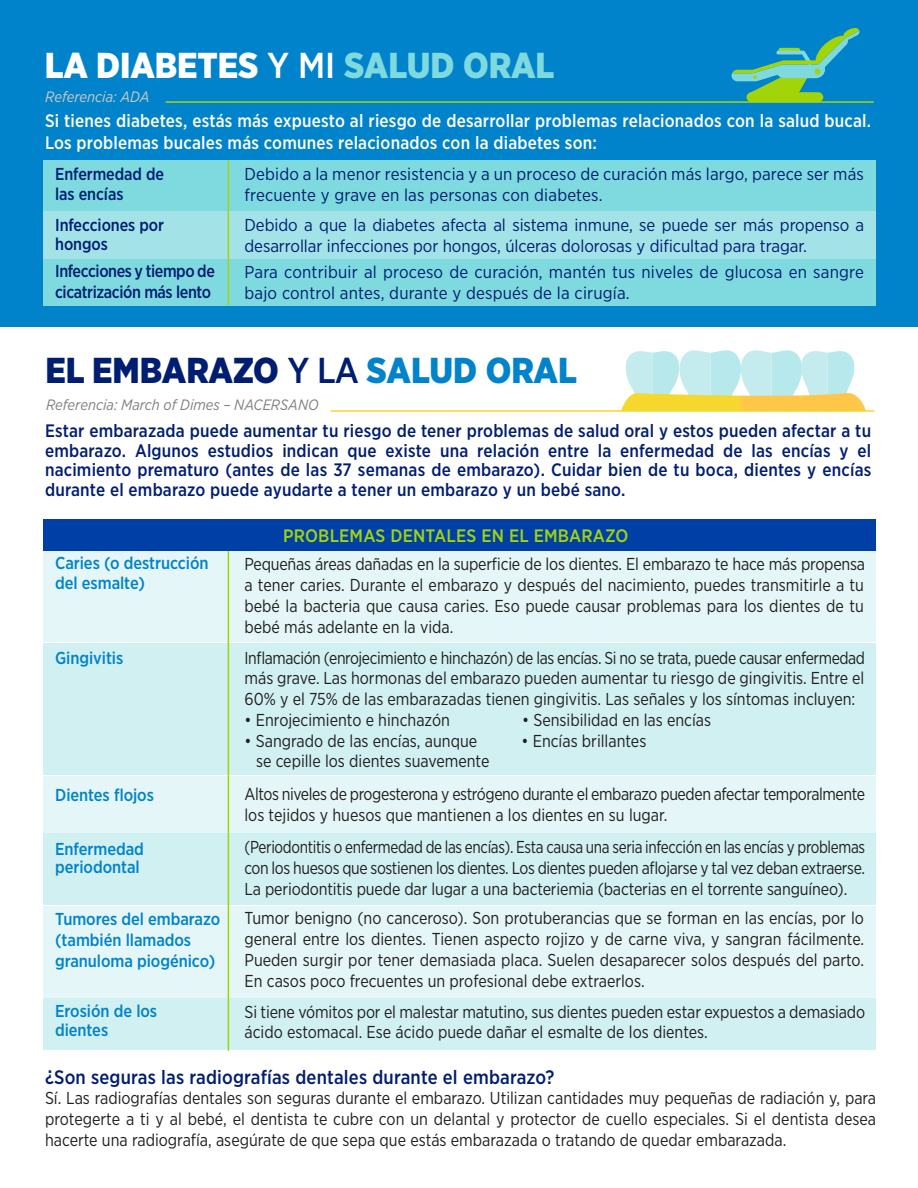
<style>
.page{position:relative;width:918px;height:1188px;background:#fff}
.page>*{position:absolute;margin:0;border:0;box-sizing:border-box;transform-origin:0 0}
.t1{font:900 36px "Gotham Narrow";letter-spacing:-.005em;color:#fff}
.t2{font:900 36px "Gotham Narrow";letter-spacing:-.005em;color:#001e71}
.t3{font:500 19.5px "Gotham Narrow";letter-spacing:.01em;color:#001e71}
.t4{font:500 18px/19.5px "Gotham Narrow";letter-spacing:.01em;color:#001e71;text-align:justify}
.t5{font:500 18px/21.6px "Gotham Narrow";letter-spacing:.01em;color:#fff}
.t6{font:500 18px "Gotham Narrow";letter-spacing:.01em;color:#a2d40a}
.t7{font:17.25px/20.7px "Gotham Narrow";letter-spacing:-.01em;color:#211e1e;text-align:justify;scale:.95 1}
.t8{font:17.25px/20.7px "Gotham Narrow";letter-spacing:-.01em;color:#211e1e;text-align:justify;scale:.93 1}
.t9{font:17.25px/20.7px "Gotham Narrow";letter-spacing:.005em;color:#001e71}
.t10{font:500 17.25px/20.7px "Gotham Narrow";letter-spacing:-.005em;color:#0083ca}
.t11{font:500 17.25px/19.5px "Gotham Narrow";letter-spacing:-.02em;color:#001e71;scale:.95 1}
.t12{font:italic 15px "Gotham Narrow";color:#808180}
.t13{font:italic 15px "Gotham Narrow";color:#cccac9}
.s1{font-weight:500}
.s2{color:#7fdadf}
.s3{color:#0083ca}
</style>
<div class="page">
<svg style="left:621px;top:350px;width:245px;height:60px;background:#d6e6c4"></svg>
<div style="left:0;top:0;width:918px;height:327px;background:#0083ca"></div>
<hr style="left:166px;top:101px;width:708px;height:2px;background:#a2d40a">
<hr style="left:331px;top:410px;width:543px;height:2px;background:#f6d72d">
<div style="left:44px;top:160px;width:832px;height:51px;background:#7fdadf"></div>
<div style="left:44px;top:211px;width:832px;height:49px;background:#a3e3e7"></div>
<div style="left:44px;top:260px;width:832px;height:46px;background:#7fdadf"></div>
<hr style="left:228px;top:160px;width:1px;height:145px;background:#a2d40a">
<div style="left:44px;top:550px;width:832px;height:92px;background:#e4f6f7"></div>
<div style="left:44px;top:644px;width:832px;height:132px;background:#d1f0f2"></div>
<div style="left:44px;top:776px;width:832px;height:56px;background:#e4f6f7"></div>
<div style="left:44px;top:833px;width:832px;height:71px;background:#d1f0f2"></div>
<div style="left:44px;top:995px;width:832px;height:55px;background:#d1f0f2"></div>
<div style="left:44px;top:906px;width:832px;height:92px;background:#e4f6f7"></div>
<hr style="left:228px;top:550px;width:1px;height:501px;background:#a2d40a">
<div style="left:44px;top:519px;width:832px;height:31px;background:#0040a6"></div>
<svg style="left:732px;top:28px;width:128px;height:75px"></svg>
<h1 class="t1" style="left:45px;top:41px;width:511px">LA DIABETES <span class="s1">Y MI</span> <span class="s2">SALUD ORAL</span></h1>
<p class="t13" style="left:45px;top:87px;width:106px">Referencia: ADA</p>
<p class="t5" style="left:45px;top:110px;width:828px">Si tienes diabetes, estás más expuesto al riesgo de desarrollar problemas relacionados con la salud bucal.<br>Los problemas bucales más comunes relacionados con la diabetes son:</p>
<p class="t11" style="left:55px;top:164px;width:116px">Enfermedad de las encías</p>
<p class="t11" style="left:55px;top:215px;width:116px">Infecciones por hongos</p>
<p class="t11" style="left:55px;top:261px;width:170px;line-height:20.7px">Infecciones y tiempo de cicatrización más lento</p>
<p class="t9" style="left:245px;top:164px;width:621px">Debido a la menor resistencia y a un proceso de curación más largo, parece ser más frecuente y grave en las personas con diabetes.</p>
<p class="t9" style="left:245px;top:214px;width:621px">Debido a que la diabetes afecta al sistema inmune, se puede ser más propenso a desarrollar infecciones por hongos, úlceras dolorosas y dificultad para tragar.</p>
<p class="t9" style="left:245px;top:262px;width:621px">Para contribuir al proceso de curación, mantén tus niveles de glucosa en sangre bajo control antes, durante y después de la cirugía.</p>
<h1 class="t2" style="left:45px;top:347px;width:533px">EL EMBARAZO <span class="s1">Y LA</span> <span class="s3">SALUD ORAL</span></h1>
<p class="t12" style="left:46px;top:396px;width:274px">Referencia: March of Dimes – NACERSANO</p>
<p class="t4" style="left:45px;top:421px;width:828px">Estar embarazada puede aumentar tu riesgo de tener problemas de salud oral y estos pueden afectar a tu embarazo. Algunos estudios indican que existe una relación entre la enfermedad de las encías y el nacimiento prematuro (antes de las 37 semanas de embarazo). Cuidar bien de tu boca, dientes y encías durante el embarazo puede ayudarte a tener un embarazo y un bebé sano.</p>
<p class="t10" style="left:55px;top:552px;width:155px">Caries (o destrucción del esmalte)</p>
<p class="t10" style="left:55px;top:648px;width:70px">Gingivitis</p>
<p class="t10" style="left:55px;top:784px;width:100px">Dientes flojos</p>
<p class="t10" style="left:55px;top:840px;width:90px;line-height:18px">Enfermedad periodontal</p>
<p class="t10" style="left:55px;top:909px;width:167px">Tumores del embarazo (también llamados granuloma piogénico)</p>
<p class="t10" style="left:55px;top:1001px;width:104px;line-height:19.5px">Erosión de los dientes</p>
<p class="t6" style="left:283px;top:524px;width:347px">PROBLEMAS DENTALES EN EL EMBARAZO</p>
<p class="t7" style="left:245px;top:554px;width:655px">Pequeñas áreas dañadas en la superficie de los dientes. El embarazo te hace más propensa a tener caries. Durante el embarazo y después del nacimiento, puedes transmitirle a tu bebé la bacteria que causa caries. Eso puede causar problemas para los dientes de tu bebé más adelante en la vida.</p>
<p class="t8" style="left:244px;top:647px;width:669px">Inflamación (enrojecimiento e hinchazón) de las encías. Si no se trata, puede causar enfermedad más grave. Las hormonas del embarazo pueden aumentar tu riesgo de gingivitis. Entre el 60% y el 75% de las embarazadas tienen gingivitis. Las señales y los síntomas incluyen:</p>
<p class="t7" style="left:245px;top:709px;width:218px">• Enrojecimiento e hinchazón</p>
<p class="t7" style="left:522px;top:709px;width:200px">• Sensibilidad en las encías</p>
<p class="t7" style="left:245px;top:730px;width:246px">• Sangrado de las encías, aunque</p>
<p class="t7" style="left:521px;top:730px;width:133px">• Encías brillantes</p>
<p class="t7" style="left:245px;top:744px;width:655px;line-height:32.7px;text-indent:12px">se cepille los dientes suavemente<br>Altos niveles de progesterona y estrógeno durante el embarazo pueden afectar temporalmente</p>
<p class="t7" style="left:244px;top:798px;width:655px;line-height:32.7px">los tejidos y huesos que mantienen a los dientes en su lugar.<br>(Periodontitis o enfermedad de las encías). Esta causa una seria infección en las encías y problemas</p>
<p class="t8" style="left:244px;top:857px;width:669px">con los huesos que sostienen los dientes. Los dientes pueden aflojarse y tal vez deban extraerse.<br>La periodontitis puede dar lugar a una bacteriemia (bacterias en el torrente sanguíneo).</p>
<p class="t7" style="left:245px;top:908px;width:654px">Tumor benigno (no canceroso). Son protuberancias que se forman en las encías, por lo general entre los dientes. Tienen aspecto rojizo y de carne viva, y sangran fácilmente.<br>Pueden surgir por tener demasiada placa. Suelen desaparecer solos después del parto.<br>En casos poco frecuentes un profesional debe extraerlos.</p>
<p class="t7" style="left:245px;top:1001px;width:655px">Si tiene vómitos por el malestar matutino, sus dientes pueden estar expuestos a demasiado ácido estomacal. Ese ácido puede dañar el esmalte de los dientes.</p>
<p class="t3" style="left:45px;top:1064px;width:511px">¿Son seguras las radiografías dentales durante el embarazo?</p>
<p class="t7" style="left:45px;top:1088px;width:876px">Sí. Las radiografías dentales son seguras durante el embarazo. Utilizan cantidades muy pequeñas de radiación y, para protegerte a ti y al bebé, el dentista te cubre con un delantal y protector de cuello especiales. Si el dentista desea hacerte una radiografía, asegúrate de que sepa que estás embarazada o tratando de quedar embarazada.</p>
</div>
